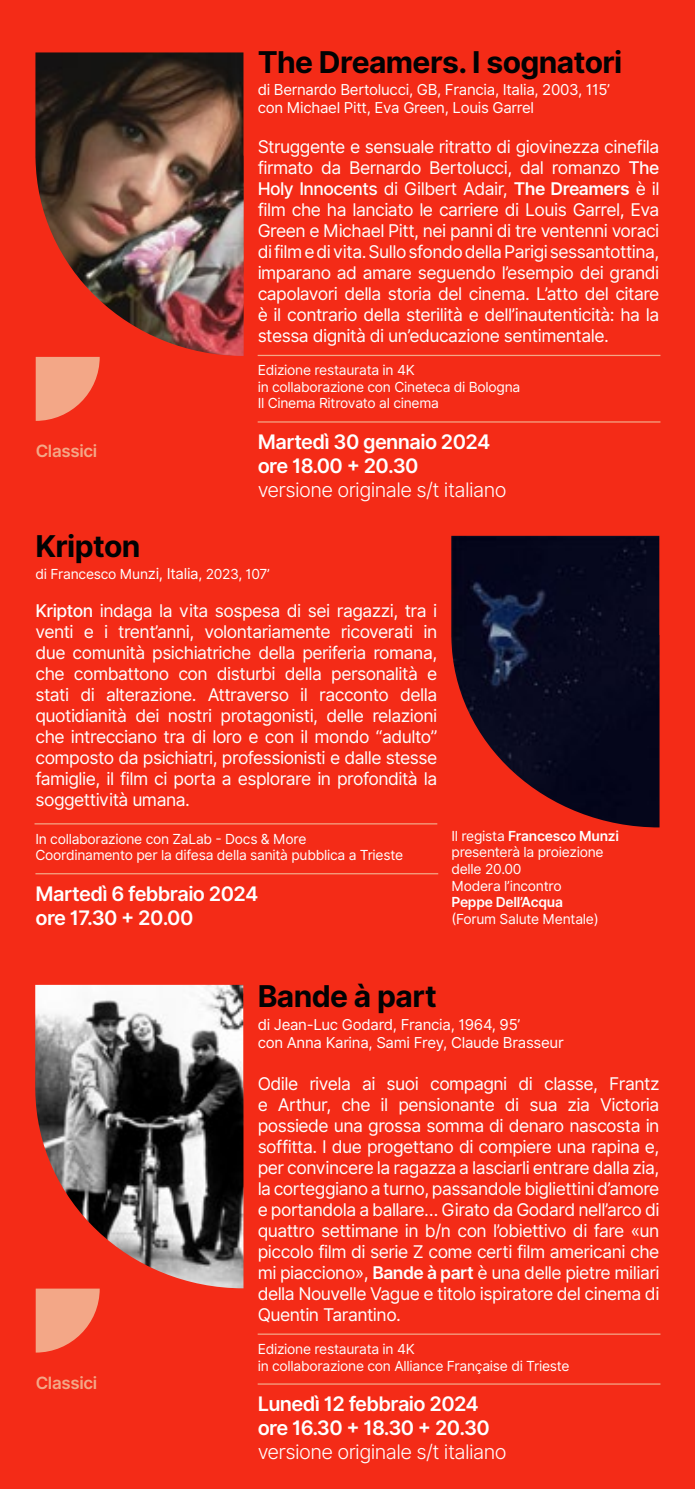
<style>
.page{position:relative;width:695px;height:1489px;background:#fff}
.page>*{position:absolute;margin:0;border:0;box-sizing:border-box;transform-origin:0 0}
.t1{font:700 30px "Inter";letter-spacing:-.02em;color:#020203}
.t2{font:600 20px/24px "Inter";letter-spacing:-.03em;color:#fff}
.t3{font:20px "Inter Light BETA";letter-spacing:-.03em;color:#fff}
.t4{font:17.5px/21px "Inter";letter-spacing:-.03em;color:#fff;text-align:justify}
.t5{font:600 17px "Inter";letter-spacing:-.02em;color:#f3a787}
.t6{font:15px/18px "Inter";letter-spacing:-.02em;color:#fff}
.t7{font:13.75px/16.5px "Inter";letter-spacing:-.02em;color:#fff}
.t8{font:600 13.75px "Inter";letter-spacing:-.02em;color:#fff}
.s1{font-weight:500}
.s2{font-weight:600}
.s3{font-size:15px}
</style>
<div class="page">
<div style="left:0;top:0;width:694px;height:1488px;background:#f42b17"></div>
<hr style="left:257px;top:355px;width:403px;height:1px;background:#f3a787">
<hr style="left:257px;top:421px;width:403px;height:1px;background:#f3a787">
<svg style="left:36px;top:357px;width:64px;height:64px"></svg>
<img style="left:35px;top:52px;width:209px;height:304px">
<hr style="left:257px;top:1333px;width:403px;height:1px;background:#f3a787">
<hr style="left:257px;top:1383px;width:403px;height:1px;background:#f3a787">
<svg style="left:36px;top:1288px;width:64px;height:64px"></svg>
<img style="left:35px;top:984px;width:208px;height:304px">
<hr style="left:35px;top:823px;width:402px;height:1px;background:#f3a787">
<hr style="left:35px;top:873px;width:403px;height:1px;background:#f3a787">
<img style="left:451px;top:536px;width:208px;height:291px">
<p class="t5" style="left:36px;top:439px;width:63px">Classici</p>
<h1 class="t1" style="left:257px;top:40px;width:366px">The Dreamers. I sognatori</h1>
<p class="t6" style="left:257px;top:81px;width:354px">di Bernardo Bertolucci, GB, Francia, Italia, 2003, 115’ con Michael Pitt, Eva Green, Louis Garrel</p>
<p class="t4" style="left:257px;top:136px;width:403px">Struggente e sensuale ritratto di giovinezza cinefila firmato da Bernardo Bertolucci, dal romanzo <span class="s1">The Holy Innocents</span> di Gilbert Adair, <span class="s2">The Dreamers</span> è il film che ha lanciato le carriere di Louis Garrel, Eva Green e Michael Pitt, nei panni di tre ventenni voraci di film e di vita. Sullo sfondo della Parigi sessantottina, imparano ad amare seguendo l’esempio dei grandi capolavori della storia del cinema. L’atto del citare è il contrario della sterilità e dell’inautenticità: ha la stessa dignità di un’educazione sentimentale.</p>
<p class="t7" style="left:257px;top:362px;width:264px">Edizione restaurata in 4K<br>in collaborazione con Cineteca di Bologna<br>Il Cinema Ritrovato al cinema</p>
<p class="t2" style="left:257px;top:430px;width:234px">Martedì 30 gennaio 2024 ore 18.00 + 20.30</p>
<p class="t3" style="left:257px;top:475px;width:250px">versione originale s/t italiano</p>
<h1 class="t1" style="left:35px;top:524px;width:107px">Kripton</h1>
<p class="t7" style="left:35px;top:566px;width:236px">di Francesco Mun<span class="s3">zi, Italia</span>, 2023, 107’</p>
<p class="t4" style="left:35px;top:600px;width:403px"><span class="s1">Kripton</span> indaga la vita sospesa di sei ragazzi, tra i venti e i trent’anni, volontariamente ricoverati in due comunità psichiatriche della periferia romana, che combattono con disturbi della personalità e stati di alterazione. Attraverso il racconto della quotidianità dei nostri protagonisti, delle relazioni che intrecciano tra di loro e con il mondo “adulto” composto da psichiatri, professionisti e dalle stesse famiglie, il film ci porta a esplorare in profondità la soggettività umana.</p>
<p class="t7" style="left:35px;top:830px;width:369px">In collaborazione con ZaLab - Docs &amp; More<br>Coordinamento per la difesa della sanità pubblica a Trieste</p>
<p class="t2" style="left:35px;top:882px;width:224px">Martedì 6 febbraio 2024 ore 17.30 + 20.00</p>
<p class="t7" style="left:451px;top:827px;width:169px">Il regista <span class="s2">Francesco Munzi </span>presenterà la proiezione delle 20.00<br>Modera l’incontro</p>
<p class="t8" style="left:451px;top:892px;width:113px">Peppe Dell’Acqua</p>
<p class="t7" style="left:451px;top:910px;width:149px">(Forum Salute Mentale)</p>
<p class="t5" style="left:36px;top:1370px;width:63px">Classici</p>
<h1 class="t1" style="left:257px;top:974px;width:180px">Bande à part</h1>
<p class="t6" style="left:257px;top:1015px;width:307px">di Jean-Luc Godard, Francia, 1964, 95’<br>con Anna Karina, Sami Frey, Claude Brasseur</p>
<p class="t4" style="left:257px;top:1072px;width:403px">Odile rivela ai suoi compagni di classe, Frantz e Arthur, che il pensionante di sua zia Victoria possiede una grossa somma di denaro nascosta in soffitta. I due progettano di compiere una rapina e, per convincere la ragazza a lasciarli entrare dalla zia, la corteggiano a turno, passandole bigliettini d’amore e portandola a ballare… Girato da Godard nell’arco di quattro settimane in b/n con l’obiettivo di fare «un piccolo film di serie Z come certi film americani che mi piacciono», <span class="s2">Bande à part</span> è una delle pietre miliari della Nouvelle Vague e titolo ispiratore del cinema di Quentin Tarantino.</p>
<p class="t7" style="left:257px;top:1340px;width:313px">Edizione restaurata in 4K<br>in collaborazione con Alliance Française di Trieste</p>
<p class="t2" style="left:257px;top:1392px;width:234px">Lunedì 12 febbraio 2024 ore 16.30 + 18.30 + 20.30</p>
<p class="t3" style="left:257px;top:1437px;width:250px">versione originale s/t italiano</p>
</div>
